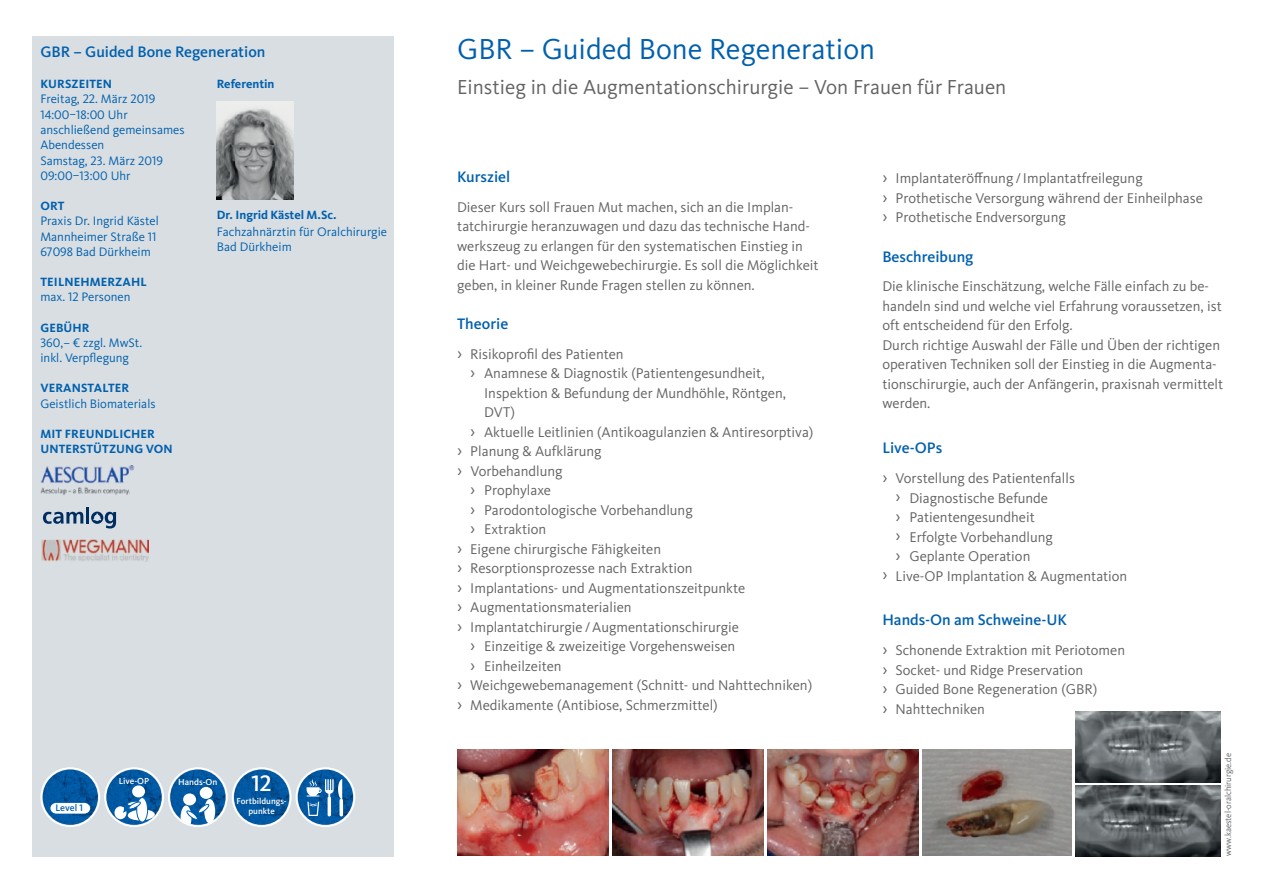
<style>
.page{position:relative;width:1263px;height:893px;background:#fff}
.page>*{position:absolute;margin:0;border:0;box-sizing:border-box;transform-origin:0 0}
.t1{font:30px "Kievit Pro";color:#0160ae}
.t2{font:500 23.25px "Kievit Pro";color:#fff}
.t3{font:21px "Kievit Pro";color:#636366}
.t4{font:500 15.75px "Kievit Pro";color:#0160ae}
.t5{font:14.7px/19.5px "Kievit Pro";color:#636366}
.t6{font:12.75px/15.3px "Kievit Pro";color:#0160ae}
.t7{font:700 12.3px/14.9px "Kievit Pro";letter-spacing:.01em;color:#0160ae}
.t8{font:500 9.75px "Kievit OT";letter-spacing:-.005em;color:#0160ae}
.t9{font:9px "Kievit Pro";color:#636366;scale:.95 1}
.t10{font:500 9px "Kievit OT";color:#fff}
.t11{font:500 8.85px/10.5px "Kievit OT";color:#fff;text-align:center}
.s1{font-size:17.55px}
</style>
<div class="page">
<div style="left:32px;top:36px;width:361px;height:821px;background:#d8dee2"></div>
<img style="left:41px;top:540px;width:107px;height:21px">
<img style="left:40px;top:465px;width:95px;height:30px">
<svg style="left:43px;top:512px;width:40px;height:12px"></svg>
<hr style="left:86px;top:507px;width:3px;height:17px;background:#002c62">
<svg style="left:91px;top:512px;width:25px;height:16px"></svg>
<img style="left:43px;top:769px;width:55px;height:56px;border-radius:28px">
<svg style="left:51px;top:803px;width:39px;height:10px"></svg>
<div style="left:40px;top:767px;width:60px;height:60px;border:2px solid #fff;border-radius:50%"></div>
<img style="left:106px;top:769px;width:56px;height:56px;border-radius:28px">
<div style="left:114px;top:806px;width:13px;height:13px;background:#fff;border-radius:50%"></div>
<div style="left:132px;top:785px;width:13px;height:12px;background:#fff;border-radius:50%"></div>
<svg style="left:137px;top:797px;width:11px;height:25px"></svg>
<div style="left:137px;top:797px;width:11px;height:25px;border:1px solid #0160ae;border-radius:50%"></div>
<svg style="left:123px;top:801px;width:32px;height:20px"></svg>
<div style="left:104px;top:767px;width:60px;height:60px;border:2px solid #fff;border-radius:50%"></div>
<img style="left:234px;top:769px;width:55px;height:56px;border-radius:28px">
<div style="left:232px;top:767px;width:60px;height:60px;border:2px solid #fff;border-radius:50%"></div>
<img style="left:298px;top:769px;width:55px;height:56px;border-radius:28px">
<svg style="left:307px;top:779px;width:36px;height:37px"></svg>
<div style="left:296px;top:767px;width:59px;height:60px;border:2px solid #fff;border-radius:50%"></div>
<img style="left:170px;top:769px;width:56px;height:56px;border-radius:28px">
<div style="left:183px;top:793px;width:13px;height:12px;background:#fff;border-radius:50%"></div>
<div style="left:200px;top:787px;width:13px;height:12px;background:#fff;border-radius:50%"></div>
<div style="left:204px;top:799px;width:11px;height:24px;background:#fff;border-radius:50%"></div>
<svg style="left:181px;top:803px;width:28px;height:22px"></svg>
<div style="left:168px;top:767px;width:60px;height:60px;border:2px solid #fff;border-radius:50%"></div>
<img style="left:457px;top:750px;width:151px;height:106px">
<img style="left:1075px;top:711px;width:145px;height:71px">
<img style="left:1075px;top:786px;width:145px;height:71px">
<img style="left:612px;top:750px;width:151px;height:106px">
<img style="left:767px;top:750px;width:151px;height:106px">
<img style="left:923px;top:750px;width:148px;height:106px">
<img style="left:217px;top:102px;width:76px;height:97px">
<p class="t4" style="left:40px;top:42px;width:227px">GBR – Guided Bone Regeneration</p>
<p class="t7" style="left:40px;top:76px;width:73px">KURSZEITEN</p>
<p class="t6" style="left:40px;top:91px;width:146px">Freitag, 22. März 2019<br>14:00–18:00 Uhr anschließend gemeinsames<br>Abendessen<br>Samstag, 23. März 2019<br>09:00–13:00 Uhr</p>
<p class="t7" style="left:40px;top:198px;width:25px">ORT</p>
<p class="t6" style="left:40px;top:213px;width:120px">Praxis Dr. Ingrid Kästel<br>Mannheimer Straße 11<br>67098 Bad Dürkheim</p>
<p class="t7" style="left:40px;top:274px;width:108px">TEILNEHMERZAHL</p>
<p class="t6" style="left:40px;top:289px;width:92px">max. 12 Personen</p>
<p class="t7" style="left:40px;top:320px;width:51px">GEBÜHR</p>
<p class="t6" style="left:40px;top:335px;width:103px">360,– € zzgl. MwSt. inkl. Verpflegung</p>
<p class="t7" style="left:40px;top:381px;width:90px">VERANSTALTER</p>
<p class="t6" style="left:40px;top:396px;width:117px">Geistlich Biomaterials</p>
<p class="t7" style="left:40px;top:426px;width:134px">MIT FREUNDLICHER<br>UNTERSTÜTZUNG VON</p>
<p class="t7" style="left:217px;top:76px;width:59px">Referentin</p>
<p class="t7" style="left:217px;top:207px;width:121px">Dr. Ingrid Kästel M.Sc.</p>
<p class="t6" style="left:217px;top:224px;width:172px">Fachzahnärztin für Oralchirurgie<br>Bad Dürkheim</p>
<p class="t8" style="left:56px;top:802px;width:29px">Level 1</p>
<p class="t10" style="left:119px;top:776px;width:32px">Live-OP</p>
<p class="t10" style="left:178px;top:776px;width:41px">Hands-On</p>
<h2 class="t2" style="left:252px;top:769px;width:22px">12</h2>
<p class="t11" style="left:237px;top:795px;width:52px">Fortbildungs&shy;punkte</p>
<h1 class="t1" style="left:457px;top:31px;width:419px">GBR – Guided Bone Regeneration</h1>
<h3 class="t3" style="left:457px;top:74px;width:551px">Einstieg in die Augmentationschirurgie – Von Frauen für Frauen</h3>
<p class="t4" style="left:457px;top:167px;width:55px">Kursziel</p>
<p class="t5" style="left:457px;top:197px;width:363px">Dieser Kurs soll Frauen Mut machen, sich an die Implan&shy;tatchirurgie heranzuwagen und dazu das technische Hand&shy;werkszeug zu erlangen für den systematischen Einstieg in die Hart- und Weichgewebechirurgie. Es soll die Möglichkeit geben, in kleiner Runde Fragen stellen zu können.</p>
<p class="t4" style="left:457px;top:314px;width:53px">Theorie</p>
<p class="t5" style="left:457px;top:344px;width:168px"><span class="s1">›</span> Risikoprofil des Patienten</p>
<p class="t5" style="left:470px;top:363px;width:296px"><span class="s1">›</span> Anamnese &amp; Diagnostik (Patientengesundheit,</p>
<p class="t5" style="left:484px;top:383px;width:303px">Inspektion &amp; Befundung der Mundhöhle, Röntgen,</p>
<p class="t5" style="left:484px;top:402px;width:32px">DVT)</p>
<p class="t5" style="left:470px;top:422px;width:345px"><span class="s1">›</span> Aktuelle Leitlinien (Antikoagulanzien &amp; Antiresorptiva)</p>
<p class="t5" style="left:457px;top:441px;width:146px"><span class="s1">›</span> Planung &amp; Aufklärung</p>
<p class="t5" style="left:457px;top:461px;width:107px"><span class="s1">›</span> Vorbehandlung</p>
<p class="t5" style="left:470px;top:480px;width:82px"><span class="s1">›</span> Prophylaxe</p>
<p class="t5" style="left:470px;top:500px;width:224px"><span class="s1">›</span> Parodontologische Vorbehandlung</p>
<p class="t5" style="left:470px;top:519px;width:78px"><span class="s1">›</span> Extraktion</p>
<p class="t5" style="left:457px;top:539px;width:205px"><span class="s1">›</span> Eigene chirurgische Fähigkeiten</p>
<p class="t5" style="left:457px;top:558px;width:237px"><span class="s1">›</span> Resorptionsprozesse nach Extraktion</p>
<p class="t5" style="left:457px;top:578px;width:290px"><span class="s1">›</span> Implantations- und Augmentationszeitpunkte</p>
<p class="t5" style="left:457px;top:597px;width:176px"><span class="s1">›</span> Augmentationsmaterialien</p>
<p class="t5" style="left:457px;top:617px;width:283px"><span class="s1">›</span> Implantatchirurgie / Augmentationschirurgie</p>
<p class="t5" style="left:470px;top:636px;width:267px"><span class="s1">›</span> Einzeitige &amp; zweizeitige Vorgehensweisen</p>
<p class="t5" style="left:470px;top:656px;width:93px"><span class="s1">›</span> Einheilzeiten</p>
<p class="t5" style="left:457px;top:675px;width:357px"><span class="s1">›</span> Weichgewebemanagement (Schnitt- und Nahttechniken)</p>
<p class="t5" style="left:457px;top:695px;width:262px"><span class="s1">›</span> Medikamente (Antibiose, Schmerzmittel)</p>
<p class="t5" style="left:882px;top:169px;width:322px"><span class="s1">›</span> Implantateröffnung / Implantatfreilegung<br><span class="s1">›</span> Prothetische Versorgung während der Einheilphase <span class="s1">›</span> Prothetische Endversorgung</p>
<p class="t4" style="left:882px;top:247px;width:93px">Beschreibung</p>
<p class="t5" style="left:882px;top:277px;width:342px">Die klinische Einschätzung, welche Fälle einfach zu be&shy;handeln sind und welche viel Erfahrung voraussetzen, ist oft entscheidend für den Erfolg.<br>Durch richtige Auswahl der Fälle und Üben der richtigen operativen Techniken soll der Einstieg in die Augmenta&shy;tionschirurgie, auch der Anfängerin, praxisnah vermittelt werden.</p>
<p class="t4" style="left:882px;top:438px;width:61px">Live-OPs</p>
<p class="t5" style="left:882px;top:468px;width:194px"><span class="s1">›</span> Vorstellung des Patientenfalls</p>
<p class="t5" style="left:895px;top:488px;width:154px"><span class="s1">›</span> Diagnostische Befunde</p>
<p class="t5" style="left:895px;top:507px;width:141px"><span class="s1">›</span> Patientengesundheit</p>
<p class="t5" style="left:895px;top:527px;width:159px"><span class="s1">›</span> Erfolgte Vorbehandlung</p>
<p class="t5" style="left:895px;top:546px;width:136px"><span class="s1">›</span> Geplante Operation</p>
<p class="t5" style="left:882px;top:566px;width:246px"><span class="s1">›</span> Live-OP Implantation &amp; Augmentation</p>
<p class="t4" style="left:882px;top:611px;width:186px">Hands-On am Schweine-UK</p>
<p class="t5" style="left:882px;top:640px;width:244px"><span class="s1">›</span> Schonende Extraktion mit Periotomen <span class="s1">›</span> Socket- und Ridge Preservation<br><span class="s1">›</span> Guided Bone Regeneration (GBR)<br><span class="s1">›</span> Nahttechniken</p>
<p class="t9" style="left:1223px;top:856px;width:109px;rotate:-90deg">www.kaestel-oralchirurgie.de</p>
</div>
